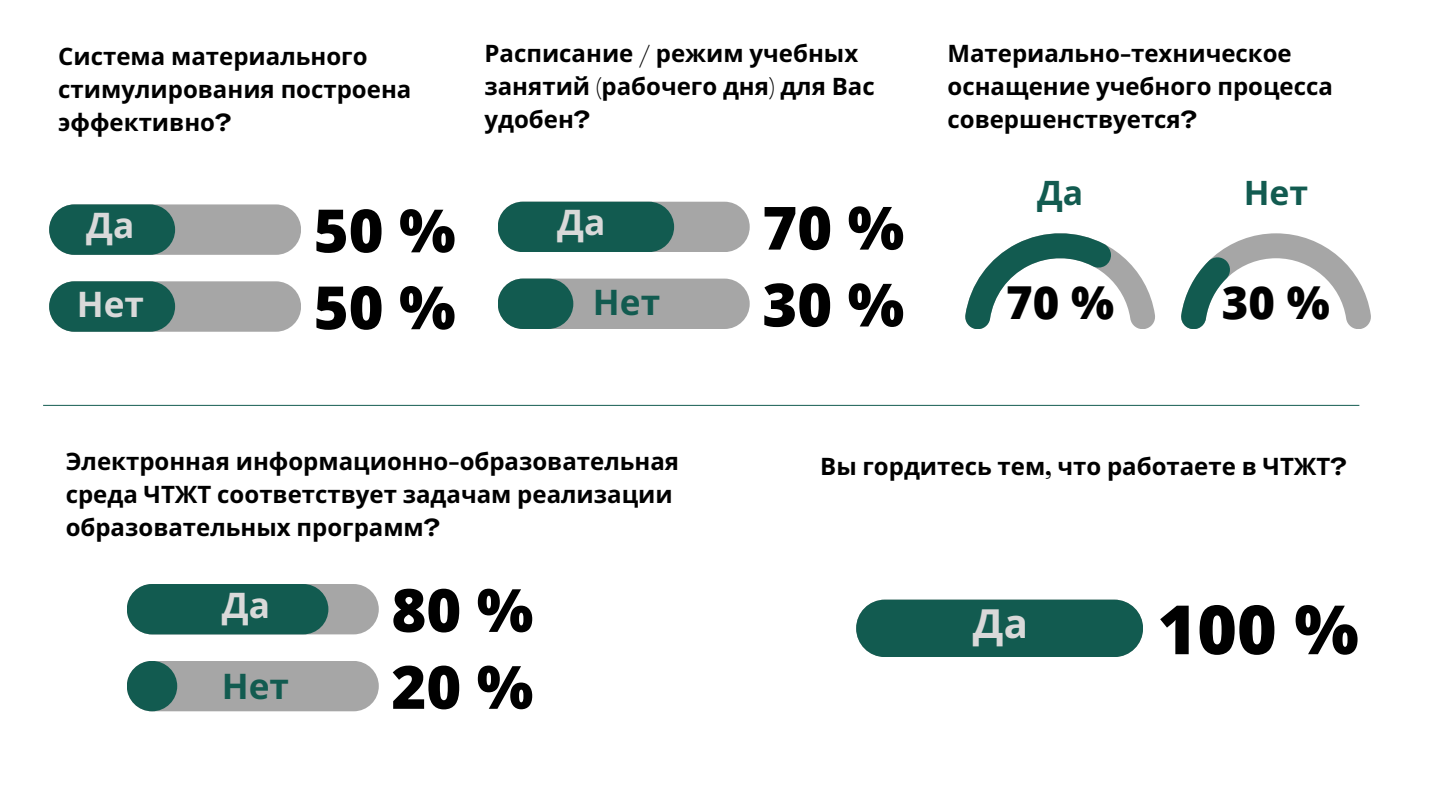
<style>
.page{position:relative;width:1440px;height:810px;background:#fff}
.page>*{position:absolute;margin:0;border:0;box-sizing:border-box;transform-origin:0 0}
.t1{font:800 68px "Open Sans";color:#000}
.t2{font:800 59.7px "Open Sans";color:#000}
.t3{font:800 45.4px "Open Sans";color:#000}
.t4{font:700 40.2px "Noto Sans";color:#d9d9d9}
.t5{font:700 35.3px "Noto Sans";color:#d9d9d9}
.t6{font:700 35.3px "Noto Sans";color:#125b50}
.t7{font:700 33.7px "Noto Sans";color:#125b50}
.t8{font:700 24px/33px "Noto Sans";color:#000}
.s1{font-family:"Agrandir";font-stretch:expanded}
</style>
<div class="page">
<hr style="left:43px;top:405px;width:1316px;height:1px;background:#125b50">
<div style="left:498px;top:202px;width:252px;height:50px;background:#a6a6a6;border-radius:25px"></div>
<div style="left:498px;top:202px;width:176px;height:50px;background:#125b50;border-radius:25px"></div>
<div style="left:498px;top:279px;width:252px;height:50px;background:#a6a6a6;border-radius:25px"></div>
<div style="left:498px;top:279px;width:75px;height:50px;background:#125b50;border-radius:25px"></div>
<div style="left:856px;top:600px;width:287px;height:57px;background:#125b50;border-radius:29px"></div>
<div style="left:49px;top:204px;width:252px;height:51px;background:#a6a6a6;border-radius:25px"></div>
<div style="left:49px;top:204px;width:126px;height:51px;background:#125b50;border-radius:25px"></div>
<div style="left:49px;top:281px;width:252px;height:51px;background:#a6a6a6;border-radius:25px"></div>
<div style="left:49px;top:281px;width:126px;height:51px;background:#125b50;border-radius:25px"></div>
<svg style="left:965px;top:233px;width:190px;height:96px"></svg>
<div style="left:127px;top:584px;width:252px;height:50px;background:#a6a6a6;border-radius:25px"></div>
<div style="left:127px;top:584px;width:201px;height:50px;background:#125b50;border-radius:25px"></div>
<div style="left:127px;top:661px;width:252px;height:50px;background:#a6a6a6;border-radius:25px"></div>
<div style="left:127px;top:661px;width:50px;height:50px;background:#125b50;border-radius:50%"></div>
<svg style="left:1181px;top:233px;width:190px;height:96px"></svg>
<p class="t8" style="left:58px;top:39px;width:355px">Система материального стимулирования построена эффективно<span class="s1">?</span></p>
<p class="t8" style="left:484px;top:37px;width:375px">Расписание <span class="s1">/</span> режим учебных</p>
<p class="t8" style="left:484px;top:70px;width:392px">занятий <span class="s1">(</span>рабочего дня<span class="s1">)</span> для Вас удобен<span class="s1">?</span></p>
<p class="t8" style="left:948px;top:37px;width:387px">Материально<span class="s1">-</span>техническое оснащение учебного процесса совершенствуется<span class="s1">?</span></p>
<p class="t7" style="left:1037px;top:169px;width:48px">Да</p>
<p class="t2" style="left:762px;top:186px;width:143px">70 %</p>
<p class="t2" style="left:762px;top:263px;width:143px">30 %</p>
<p class="t2" style="left:314px;top:189px;width:143px">50 %</p>
<p class="t2" style="left:314px;top:265px;width:143px">50 %</p>
<p class="t5" style="left:557px;top:198px;width:50px">Да</p>
<p class="t5" style="left:86px;top:200px;width:50px">Да</p>
<p class="t5" style="left:77px;top:279px;width:69px">Нет</p>
<p class="t3" style="left:1006px;top:271px;width:109px">70 %</p>
<p class="t6" style="left:593px;top:277px;width:69px">Нет</p>
<p class="t7" style="left:1244px;top:169px;width:66px">Нет</p>
<p class="t3" style="left:1222px;top:271px;width:109px">30 %</p>
<p class="t8" style="left:66px;top:444px;width:615px">Электронная информационно<span class="s1">-</span>образовательная среда ЧТЖТ соответствует задачам реализации образовательных программ<span class="s1">?</span></p>
<p class="t5" style="left:222px;top:580px;width:50px">Да</p>
<p class="t6" style="left:222px;top:661px;width:69px">Нет</p>
<p class="t2" style="left:391px;top:568px;width:143px">80 %</p>
<p class="t2" style="left:391px;top:645px;width:143px">20 %</p>
<p class="t8" style="left:820px;top:450px;width:528px">Вы гордитесь тем<span class="s1">,</span> что работаете в ЧТЖТ<span class="s1">?</span></p>
<p class="t4" style="left:973px;top:595px;width:56px">Да</p>
<p class="t1" style="left:1157px;top:582px;width:203px">100 %</p>
</div>
